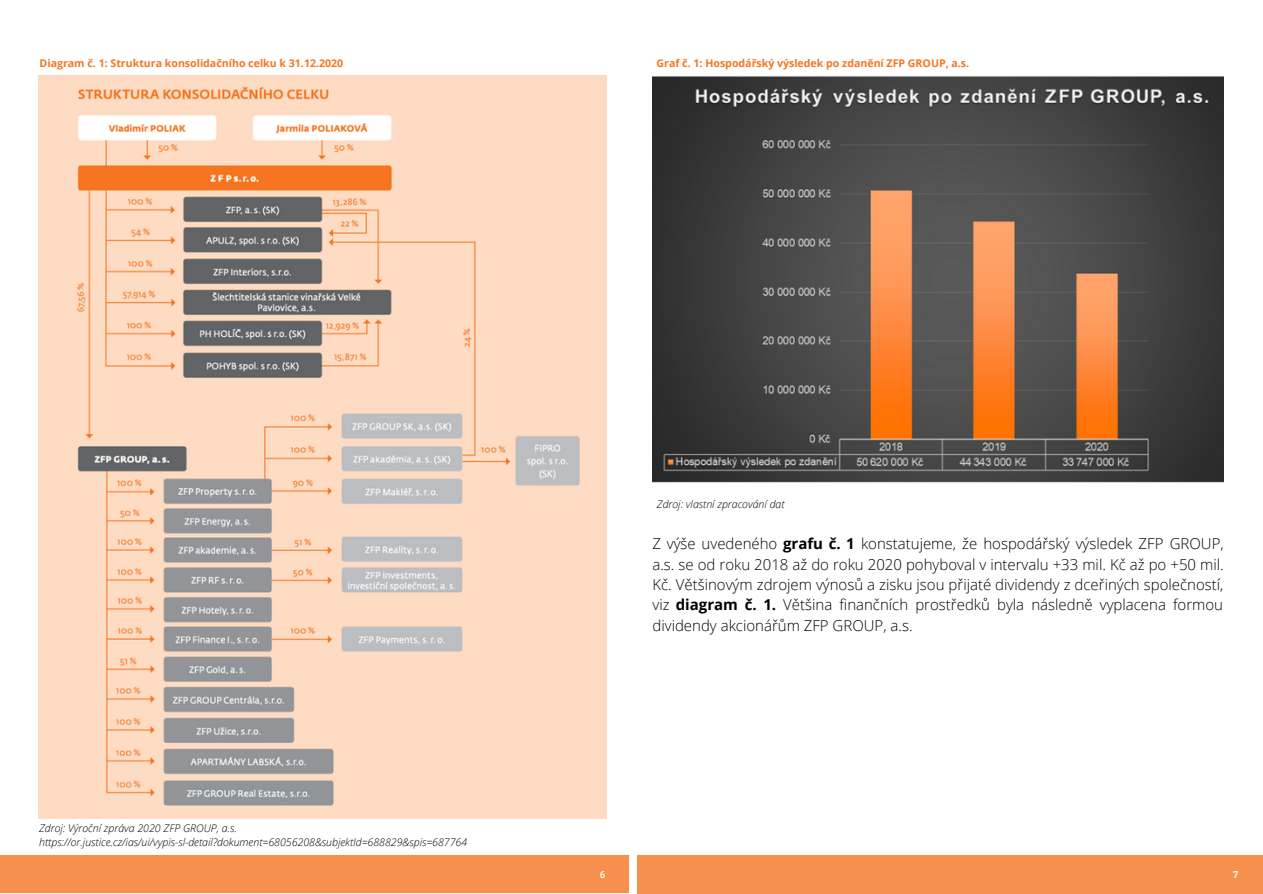
<style>
.page{position:relative;width:1263px;height:894px;background:#fff}
.page>*{position:absolute;margin:0;border:0;box-sizing:border-box;transform-origin:0 0}
.t1{font:300 15px/20.2px "Open Sans";color:#000;text-align:justify}
.t2{font:italic 300 10.65px "Open Sans";color:#000}
.t3{font:700 10.65px "Open Sans";color:#f57521}
.t4{font:10.65px "Bree Serif";color:#fff}
.s1{font-weight:700}
</style>
<div class="page">
<div style="left:0;top:854px;width:629px;height:39px;background:#f7904d"></div>
<div style="left:637px;top:854px;width:625px;height:39px;background:#f7904d"></div>
<img style="left:38px;top:75px;width:568px;height:742px">
<img style="left:652px;top:76px;width:572px;height:406px">
<p class="t3" style="left:40px;top:56px;width:305px">Diagram č. 1: Struktura konsolidačního celku k 31.12.2020</p>
<p class="t3" style="left:657px;top:56px;width:314px">Graf č. 1: Hospodářský výsledek po zdanění ZFP GROUP, a.s.</p>
<p class="t2" style="left:39px;top:820px;width:199px">Zdroj: Výroční zpráva 2020 ZFP GROUP, a.s.</p>
<p class="t2" style="left:39px;top:834px;width:430px">https://or.justice.cz/ias/ui/vypis-sl-detail?dokument=68056208&amp;subjektId=688829&amp;spis=687764</p>
<p class="t2" style="left:657px;top:497px;width:129px">Zdroj: vlastní zpracování dat</p>
<p class="t1" style="left:652px;top:533px;width:573px">Z výše uvedeného <span class="s1">grafu č. 1</span> konstatujeme, že hospodářský výsledek ZFP GROUP, a.s. se od roku 2018 až do roku 2020 pohyboval v intervalu +33 mil. Kč až po +50 mil.<br>Kč. Většinovým zdrojem výnosů a zisku jsou přijaté dividendy z dceřiných společností, viz <span class="s1">diagram č. 1.</span> Většina finančních prostředků byla následně vyplacena formou dividendy akcionářům ZFP GROUP, a.s.</p>
<p class="t4" style="left:600px;top:866px;width:7px">6</p>
<p class="t4" style="left:1233px;top:866px;width:7px">7</p>
</div>
